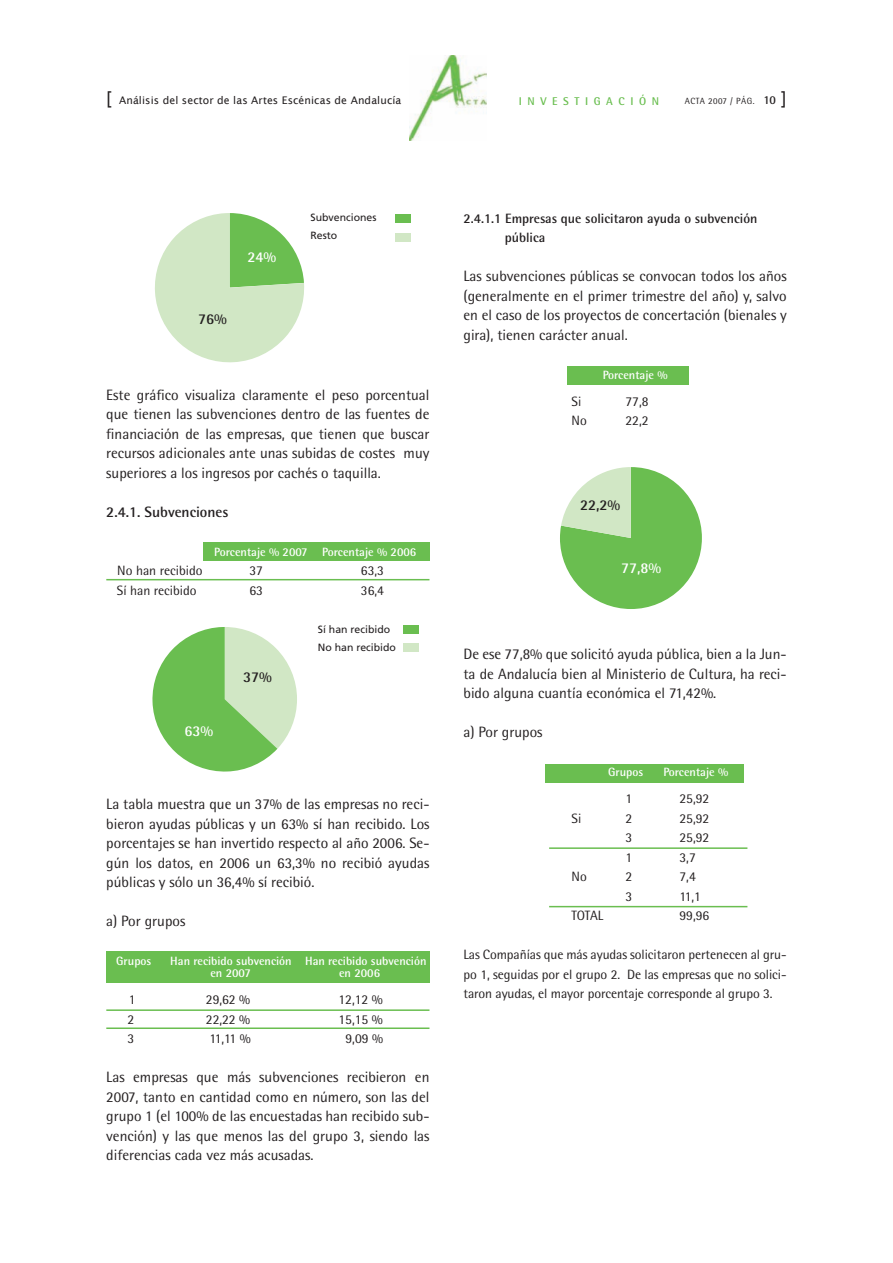
<style>
.page{position:relative;width:893px;height:1263px;background:#fff}
.page>*{position:absolute;margin:0;border:0;box-sizing:border-box;transform-origin:0 0}
.t1{font:15px/19.5px "Rotis Semi Sans";color:#231f20;text-align:justify}
.t2{font:700 15px "Rotis Semi Sans";color:#231f20}
.t3{font:700 15px "Rotis Semi Sans";color:#fff}
.t4{font:13.5px/19.5px "Rotis Semi Sans";letter-spacing:-.005em;color:#231f20;text-align:justify}
.t5{font:700 13.5px/19.5px "Rotis Semi Sans";color:#231f20}
.t6{font:700 12px/12px "Rotis Semi Sans";color:#fff}
.t7{font:700 11.25px "Rotis Semi Sans";color:#6abe50}
.t8{font:10.5px "Lucida Sans";letter-spacing:.01em;color:#231f20}
.t9{font:10.5px/18px "Frutiger";color:#231f20}
.t10{font:9px "Rotis Semi Sans";letter-spacing:.05em;color:#231f20}
.s1{font-size:18px}
.s2{font-weight:700;font-size:12px}
.s3{font-family:"Lucida Sans";font-size:18px}
</style>
<div class="page">
<img style="left:409px;top:56px;width:77px;height:84px">
<div style="left:545px;top:764px;width:199px;height:18px;background:#6abe50"></div>
<div style="left:106px;top:951px;width:323px;height:31px;background:#6abe50"></div>
<hr style="left:106px;top:1009px;width:323px;height:2px;background:#6abe50">
<hr style="left:106px;top:1027px;width:323px;height:2px;background:#6abe50">
<div style="left:202px;top:542px;width:227px;height:19px;background:#6abe50"></div>
<div style="left:567px;top:366px;width:121px;height:19px;background:#6abe50"></div>
<svg style="left:155px;top:213px;width:149px;height:150px"></svg>
<div style="left:395px;top:214px;width:16px;height:9px;background:#6abe50"></div>
<div style="left:395px;top:233px;width:16px;height:8px;background:#d1e7c5"></div>
<hr style="left:106px;top:579px;width:323px;height:1px;background:#6abe50">
<svg style="left:152px;top:627px;width:145px;height:145px"></svg>
<div style="left:403px;top:625px;width:16px;height:8px;background:#6abe50"></div>
<div style="left:403px;top:643px;width:16px;height:9px;background:#d1e7c5"></div>
<svg style="left:560px;top:467px;width:142px;height:142px"></svg>
<hr style="left:549px;top:847px;width:198px;height:2px;background:#6abe50">
<hr style="left:549px;top:906px;width:198px;height:1px;background:#6abe50">
<p class="t8" style="left:106px;top:94px;width:297px"><span class="s1">[</span> Análisis del sector de las Artes Escénicas de Andalucía</p>
<p class="t7" style="left:519px;top:94px;width:12px">INVESTIGACIÓN</p>
<p class="t10" style="left:685px;top:96px;width:103px">ACTA 2007 / PÁG. <span class="s2">10</span> <span class="s3">]</span></p>
<p class="t2" style="left:198px;top:310px;width:30px">76%</p>
<p class="t3" style="left:247px;top:247px;width:30px">24%</p>
<p class="t9" style="left:310px;top:208px;width:67px">Subvenciones<br>Resto</p>
<p class="t1" style="left:106px;top:385px;width:325px">Este gráfico visualiza claramente el peso porcentual que tienen las subvenciones dentro de las fuentes de financiación de las empresas, que tienen que buscar recursos adicionales ante unas subidas de costes muy superiores a los ingresos por cachés o taquilla.</p>
<p class="t2" style="left:106px;top:502px;width:124px">2.4.1. Subvenciones</p>
<p class="t6" style="left:214px;top:545px;width:204px">Porcentaje % 2007 Porcentaje % 2006</p>
<p class="t4" style="left:117px;top:561px;width:87px">No han recibido</p>
<p class="t4" style="left:249px;top:561px;width:15px">37</p>
<p class="t4" style="left:361px;top:561px;width:25px">63,3</p>
<p class="t4" style="left:117px;top:580px;width:81px">Sí han recibido</p>
<p class="t4" style="left:249px;top:580px;width:15px">63</p>
<p class="t4" style="left:361px;top:580px;width:25px">36,4</p>
<p class="t3" style="left:184px;top:722px;width:30px">63%</p>
<p class="t2" style="left:243px;top:668px;width:30px">37%</p>
<p class="t9" style="left:318px;top:620px;width:80px">Sí han recibido<br>No han recibido</p>
<p class="t1" style="left:106px;top:794px;width:325px">La tabla muestra que un 37% de las empresas no reci&shy;bieron ayudas públicas y un 63% sí han recibido. Los porcentajes se han invertido respecto al año 2006. Se&shy;gún los datos, en 2006 un 63,3% no recibió ayudas públicas y sólo un 36,4% sí recibió.</p>
<p class="t1" style="left:106px;top:911px;width:81px">a) Por grupos</p>
<p class="t6" style="left:116px;top:955px;width:37px">Grupos</p>
<p class="t6" style="left:210px;top:955px;width:218px;text-indent:-40px">Han recibido subvención Han recibido subvención en 2007</p>
<p class="t6" style="left:339px;top:967px;width:43px">en 2006</p>
<p class="t4" style="left:129px;top:990px;width:8px">1</p>
<p class="t4" style="left:206px;top:990px;width:46px">29,62 %</p>
<p class="t4" style="left:338px;top:990px;width:46px">12,12 %</p>
<p class="t4" style="left:127px;top:1009px;width:8px">2</p>
<p class="t4" style="left:206px;top:1009px;width:46px">22,22 %</p>
<p class="t4" style="left:338px;top:1009px;width:46px">15,15 %</p>
<p class="t4" style="left:127px;top:1029px;width:8px">3</p>
<p class="t4" style="left:209px;top:1029px;width:43px">11,11 %</p>
<p class="t4" style="left:346px;top:1029px;width:39px">9,09 %</p>
<p class="t1" style="left:106px;top:1067px;width:325px">Las empresas que más subvenciones recibieron en 2007, tanto en cantidad como en número, son las del grupo 1 (el 100% de las encuestadas han recibido sub&shy;vención) y las que menos las del grupo 3, siendo las diferencias cada vez más acusadas.</p>
<p class="t5" style="left:505px;top:208px;width:254px;text-indent:-41px">2.4.1.1 Empresas que solicitaron ayuda o subvención pública</p>
<p class="t1" style="left:463px;top:266px;width:325px">Las subvenciones públicas se convocan todos los años (generalmente en el primer trimestre del año) y, salvo en el caso de los proyectos de concertación (bienales y gira), tienen carácter anual.</p>
<p class="t6" style="left:603px;top:369px;width:66px">Porcentaje %</p>
<p class="t4" style="left:571px;top:391px;width:11px">Si</p>
<p class="t4" style="left:625px;top:391px;width:25px">77,8</p>
<p class="t4" style="left:571px;top:411px;width:17px">No</p>
<p class="t4" style="left:625px;top:411px;width:25px">22,2</p>
<p class="t2" style="left:580px;top:496px;width:42px">22,2%</p>
<p class="t3" style="left:621px;top:558px;width:42px">77,8%</p>
<p class="t1" style="left:463px;top:644px;width:325px">De ese 77,8% que solicitó ayuda pública, bien a la Jun&shy;ta de Andalucía bien al Ministerio de Cultura, ha reci&shy;bido alguna cuantía económica el 71,42%.</p>
<p class="t1" style="left:463px;top:722px;width:81px">a) Por grupos</p>
<p class="t6" style="left:608px;top:766px;width:37px">Grupos</p>
<p class="t6" style="left:663px;top:766px;width:66px">Porcentaje %</p>
<p class="t4" style="left:625px;top:789px;width:8px">1</p>
<p class="t4" style="left:679px;top:789px;width:31px">25,92</p>
<p class="t4" style="left:571px;top:808px;width:11px">Si</p>
<p class="t4" style="left:625px;top:808px;width:8px">2</p>
<p class="t4" style="left:679px;top:808px;width:31px">25,92</p>
<p class="t4" style="left:625px;top:828px;width:8px">3</p>
<p class="t4" style="left:679px;top:828px;width:31px">25,92</p>
<p class="t4" style="left:625px;top:847px;width:8px">1</p>
<p class="t4" style="left:679px;top:847px;width:18px">3,7</p>
<p class="t4" style="left:571px;top:867px;width:17px">No</p>
<p class="t4" style="left:625px;top:867px;width:8px">2</p>
<p class="t4" style="left:679px;top:867px;width:18px">7,4</p>
<p class="t4" style="left:625px;top:886px;width:8px">3</p>
<p class="t4" style="left:679px;top:886px;width:23px">11,1</p>
<p class="t4" style="left:571px;top:906px;width:33px">TOTAL</p>
<p class="t4" style="left:679px;top:906px;width:31px">99,96</p>
<p class="t4" style="left:463px;top:945px;width:325px">Las Compañías que más ayudas solicitaron pertenecen al gru&shy;po 1, seguidas por el grupo 2. De las empresas que no solici&shy;taron ayudas, el mayor porcentaje corresponde al grupo 3.</p>
</div>
